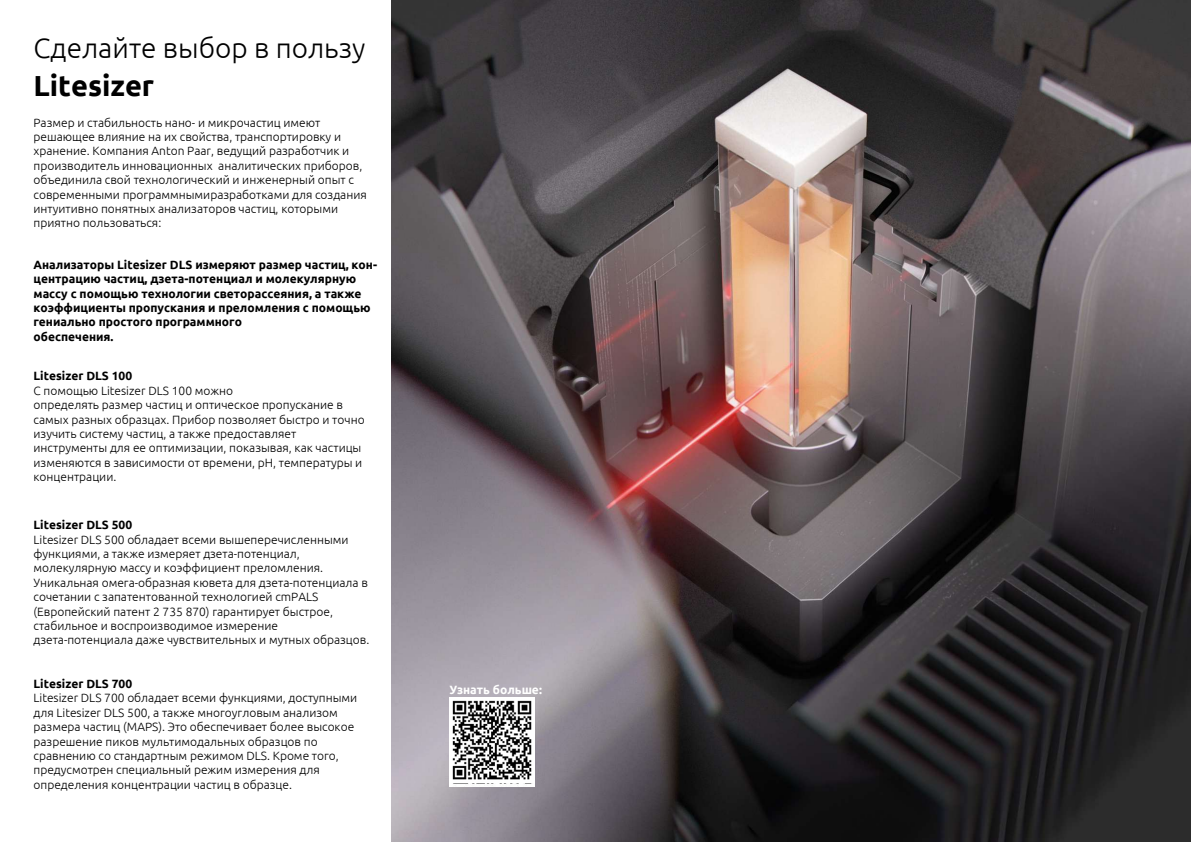
<style>
.page{position:relative;width:1191px;height:842px;background:#fff}
.page>*{position:absolute;margin:0;border:0;box-sizing:border-box;transform-origin:0 0}
.t1{font:700 29px "Ubuntu";color:#000}
.t2{font:300 28px "Ubuntu";color:#000}
.t3{font:300 12px/14.4px "Ubuntu";color:#000}
.t4{font:700 12px/14.4px "Ubuntu";color:#000}
.t5{font:700 12px "Ubuntu";color:#fff}
</style>
<div class="page">
<img style="left:391px;top:0;width:800px;height:842px">
<img style="left:449px;top:782px;width:85px;height:4px">
<img style="left:449px;top:697px;width:85px;height:85px">
<h2 class="t2" style="left:34px;top:31px;width:333px">Сделайте выбор в пользу</h2>
<h1 class="t1" style="left:34px;top:68px;width:122px">Litesizer</h1>
<p class="t3" style="left:34px;top:115px;width:335px">Размер и стабильность нано- и микрочастиц имеют решающее влияние на их свойства, транспортировку и хранение. Компания Anton Paar, ведущий разработчик и производитель инновационных аналитических приборов, объединила свой технологический и инженерный опыт с современными программнымиразработками для создания интуитивно понятных анализаторов частиц, которыми приятно пользоваться:</p>
<p class="t4" style="left:34px;top:257px;width:345px">Анализаторы Litesizer DLS измеряют размер частиц, кон&shy;центрацию частиц, дзета-потенциал и молекулярную массу с помощью технологии светорассеяния, а также коэффициенты пропускания и преломления с помощью гениально простого программного<br>обеспечения.</p>
<p class="t4" style="left:34px;top:369px;width:100px">Litesizer DLS 100</p>
<p class="t3" style="left:34px;top:383px;width:333px">С помощью Litesizer DLS 100 можно<br>определять размер частиц и оптическое пропускание в самых разных образцах. Прибор позволяет быстро и точно изучить систему частиц, а также предоставляет инструменты для ее оптимизации, показывая, как частицы изменяются в зависимости от времени, pH, температуры и концентрации.</p>
<p class="t4" style="left:34px;top:518px;width:100px">Litesizer DLS 500</p>
<p class="t3" style="left:34px;top:532px;width:337px">Litesizer DLS 500 обладает всеми вышеперечисленными функциями, а также измеряет дзета-потенциал, молекулярную массу и коэффициент преломления.<br>Уникальная омега-образная кювета для дзета-потенциала в сочетании с запатентованной технологией cmPALS (Европейский патент 2 735 870) гарантирует быстрое, стабильное и воспроизводимое измерение дзета-потенциала даже чувствительных и мутных образцов.</p>
<p class="t4" style="left:34px;top:676px;width:100px">Litesizer DLS 700</p>
<p class="t3" style="left:34px;top:690px;width:325px">Litesizer DLS 700 обладает всеми функциями, доступными для Litesizer DLS 500, а также многоугловым анализом размера частиц (MAPS). Это обеспечивает более высокое разрешение пиков мультимодальных образцов по сравнению со стандартным режимом DLS. Кроме того, предусмотрен специальный режим измерения для определения концентрации частиц в образце.</p>
<p class="t5" style="left:449px;top:682px;width:94px">Узнать больше:</p>
</div>
